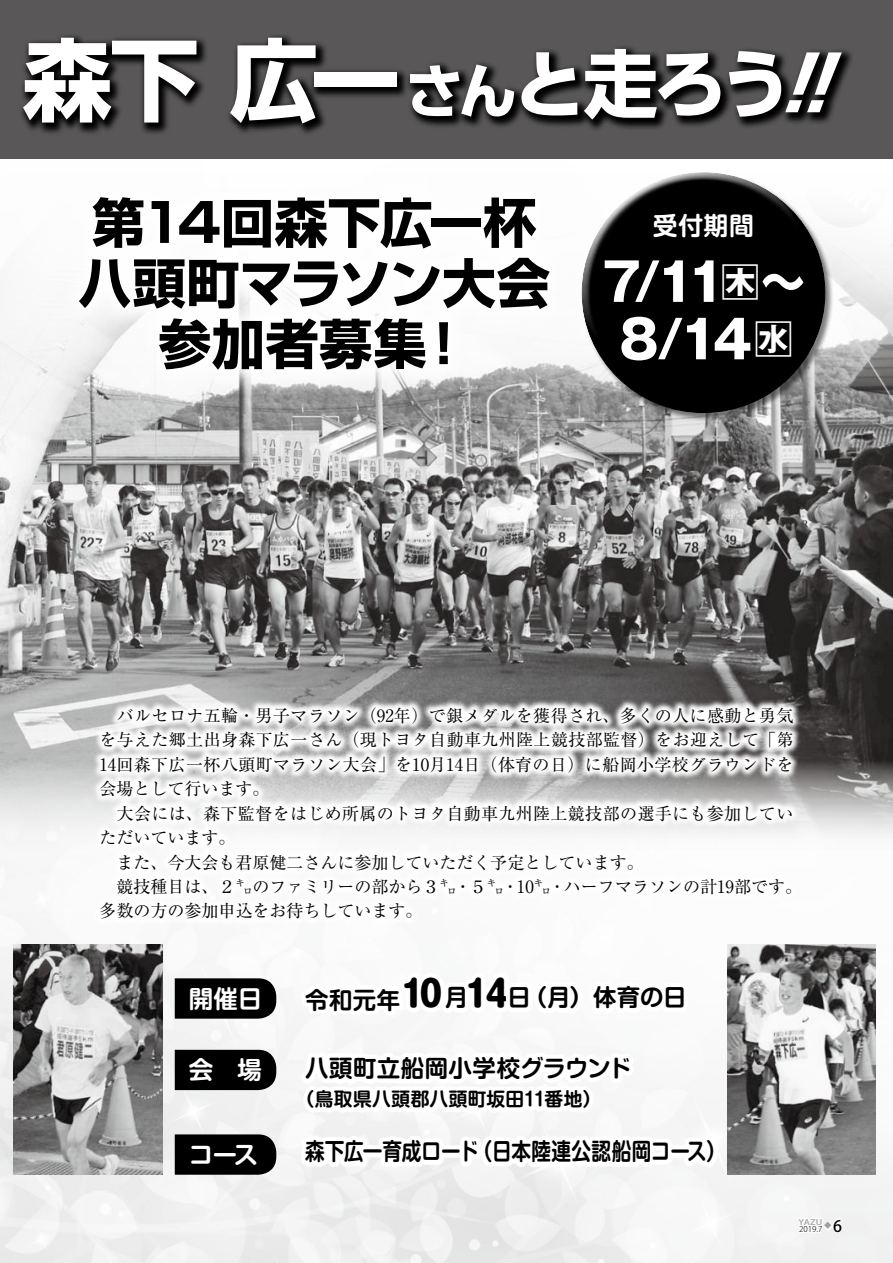
<style>
.page{position:relative;width:893px;height:1263px;background:#fff}
.page>*{position:absolute;margin:0;border:0;box-sizing:border-box;transform-origin:0 0}
.t1{font:700 89.25px "UD Shin Go Pro";color:#fff}
.t2{font:700 74.4px "UD Shin Go Pro";color:#fff}
.t3{font:italic 700 74.4px "UD Shin Go Pro";color:#fff}
.t4{font:700 53.1px "Shin Go Pro";color:#000}
.t5{font:700 52.65px "Gothic MB101 Pro";color:#fff}
.t6{font:700 36.9px "Gothic MB101 Pro";color:#fff}
.t7{font:800 35.1px "Shin M Go Pro";color:#000}
.t8{font:700 24.9px "Shin M Go Pro De";color:#fff}
.t9{font:700 24.45px "Shin M Go Pro De";letter-spacing:-.01em;color:#fff}
.t10{font:700 23.4px "Shin M Go Pro De";letter-spacing:.01em;color:#000}
.t11{font:700 23.4px "Shin M Go Pro De";letter-spacing:.01em;color:#000;scale:.84 1}
.t12{font:700 18.75px "Shin M Go Pro De";letter-spacing:.015em;color:#000}
.t13{font:16.95px/24.5px "Ryumin Pro";letter-spacing:.02em;color:#000}
.t14{font:300 7.95px "Koz Go Pro";color:#000}
.t15{font:500 7.65px "Koz Go Pro";color:#9fa0a0;scale:1.25 1}
.s1{font-size:89.25px}
.s2{font-size:59.55px}
.s3{font-size:15.9px;color:#000}
</style>
<div class="page">
<img style="left:0;top:158px;width:893px;height:1105px">
<img style="left:0;top:159px;width:893px;height:695px">
<div style="left:0;top:0;width:893px;height:158px;background:#595757"></div>
<img style="left:728px;top:945px;width:148px;height:229px">
<img style="left:14px;top:945px;width:148px;height:229px">
<svg style="left:91px;top:698px;width:710px;height:230px"></svg>
<div style="left:57px;top:175px;width:514px;height:217px;background:#fff"></div>
<svg style="left:175px;top:978px;width:101px;height:41px;background:#0b0b0b"></svg>
<div style="left:175px;top:1050px;width:101px;height:40px;background:#000"></div>
<svg style="left:175px;top:1134px;width:101px;height:41px;background:#0b0b0b"></svg>
<svg style="left:292px;top:949px;width:551px;height:285px"></svg>
<div style="left:581px;top:172px;width:253px;height:250px;background:#000;opacity:.5"></div>
<svg style="left:579px;top:170px;width:235px;height:183px"></svg>
<div style="left:586px;top:211px;width:241px;height:203px;background:#000;opacity:.75"></div>
<svg style="left:21px;top:35px;width:831px;height:99px"></svg>
<h1 class="t1" style="left:23px;top:7px;width:178px">森下</h1>
<h2 class="t2" style="left:229px;top:23px;width:565px"><span class="s1">広一</span><span class="s2">さん</span>と走ろう</h2>
<h2 class="t3" style="left:780px;top:23px;width:90px">!!</h2>
<h3 class="t4" style="left:92px;top:181px;width:446px">第14回森下広一杯</h3>
<h3 class="t4" style="left:78px;top:241px;width:473px">八頭町マラソン大会</h3>
<h3 class="t4" style="left:417px;top:302px;width:55px">!</h3>
<h3 class="t4" style="left:158px;top:302px;width:270px">参加者募集</h3>
<h3 class="t8" style="left:653px;top:206px;width:103px">受付期間</h3>
<h3 class="t5" style="left:602px;top:238px;width:126px">7/11</h3>
<h3 class="t6" style="left:722px;top:251px;width:38px">木</h3>
<h3 class="t5" style="left:757px;top:238px;width:54px">〜</h3>
<h3 class="t5" style="left:619px;top:295px;width:135px">8/14</h3>
<h3 class="t6" style="left:755px;top:309px;width:38px">水</h3>
<p class="t13" style="left:99px;top:702px;width:704px">　バルセロナ五輪・男子マラソン（92年）で銀メダルを獲得され、多くの人に感動と勇気を与えた郷土出身森下広一さん（現トヨタ自動車九州陸上競技部監督）をお迎えして「第14回森下広一杯八頭町マラソン大会」を10月14日（体育の日）に船岡小学校グラウンドを会場として行います。<br>　大会には、森下監督をはじめ所属のトヨタ自動車九州陸上競技部の選手にも参加していただいています。<br>　また、今大会も君原健二さんに参加していただく予定としています。<br>　競技種目は、２㌔のファミリーの部から３㌔・５㌔・10㌔・ハーフマラソンの計19部です。多数の方の参加申込をお待ちしています。</p>
<h3 class="t9" style="left:189px;top:979px;width:75px">開催日</h3>
<h3 class="t7" style="left:395px;top:965px;width:55px">１０</h3>
<h3 class="t7" style="left:465px;top:965px;width:44px">14</h3>
<h3 class="t10" style="left:445px;top:978px;width:25px">月</h3>
<h3 class="t10" style="left:508px;top:978px;width:25px">日</h3>
<h3 class="t10" style="left:305px;top:980px;width:97px">令和元年</h3>
<h3 class="t10" style="left:524px;top:978px;width:164px">（月）体育の日</h3>
<h3 class="t9" style="left:189px;top:1050px;width:75px">会　場</h3>
<h3 class="t9" style="left:189px;top:1135px;width:71px">コース</h3>
<h3 class="t10" style="left:305px;top:1049px;width:328px">八頭町立船岡小学校グラウンド</h3>
<p class="t12" style="left:296px;top:1084px;width:307px">（鳥取県八頭郡八頭町坂田11番地(</p>
<h3 class="t11" style="left:472px;top:1132px;width:304px">（日本陸連公認船岡コース(</h3>
<h3 class="t11" style="left:305px;top:1132px;width:208px">森下広一育成ロード</h3>
<p class="t15" style="left:798px;top:1217px;width:36px">YAZU <span class="s3">6</span><sub>◆</sub></p>
<p class="t14" style="left:799px;top:1224px;width:25px">2019.7</p>
</div>
